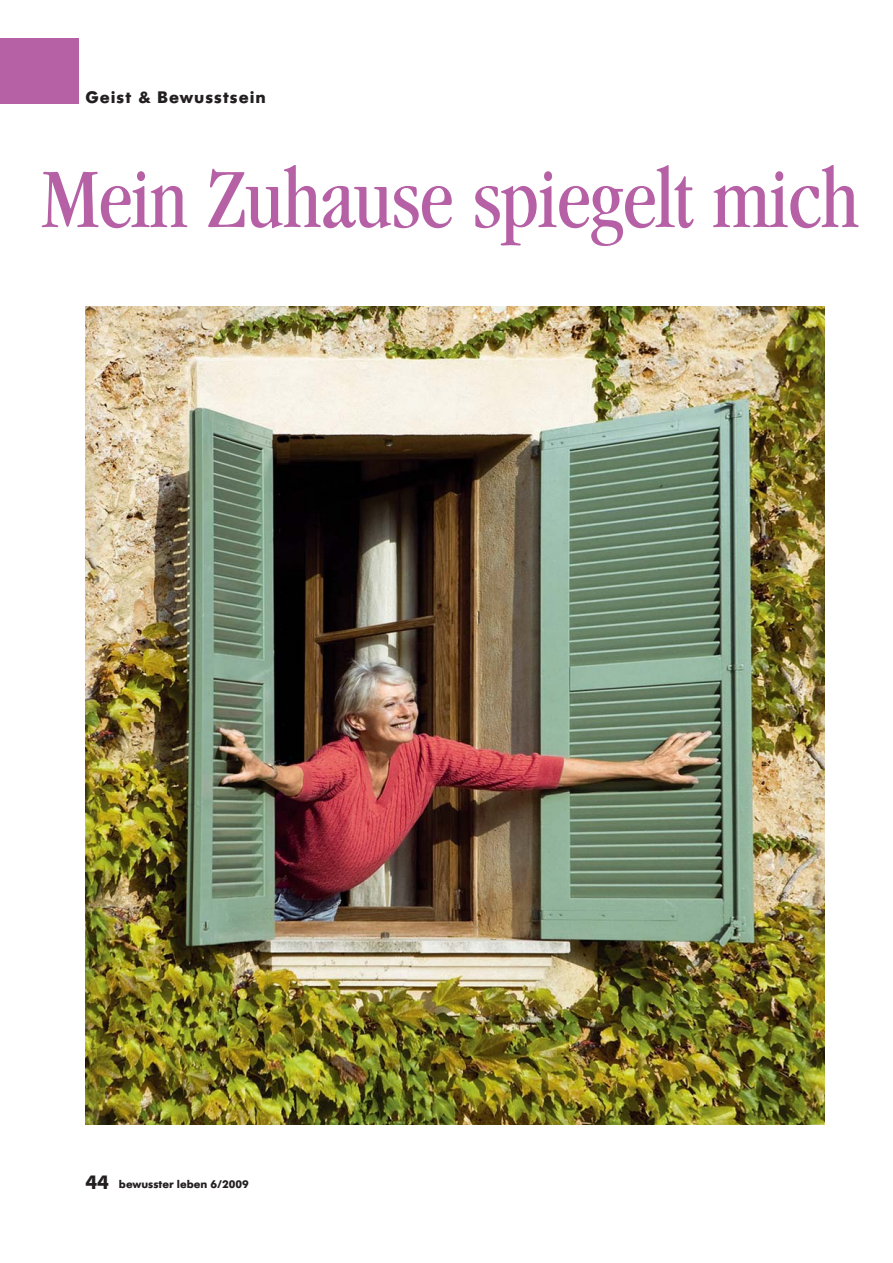
<style>
.page{position:relative;width:893px;height:1263px;background:#fff}
.page>*{position:absolute;margin:0;border:0;box-sizing:border-box;transform-origin:0 0}
.t1{font:condensed 87.3px "Garamond";letter-spacing:-.01em;color:#b660a5}
.t2{font:700 17.4px "Futura SB";letter-spacing:.055em;color:#231f20}
.t3{font:700 11.7px "Futura SB";color:#231f20}
.s1{font-size:20.4px}
</style>
<div class="page">
<div style="left:0;top:38px;width:79px;height:65px;background:#b660a5"></div>
<img style="left:85px;top:307px;width:739px;height:817px">
<p class="t2" style="left:85px;top:91px;width:182px">Geist &amp; Bewusstsein</p>
<p class="t1" style="left:41px;top:165px;width:820px">Mein Zuhause spiegelt mich</p>
<p class="t3" style="left:85px;top:1180px;width:165px"><span class="s1">44</span> bewusster leben 6/2009</p>
</div>
